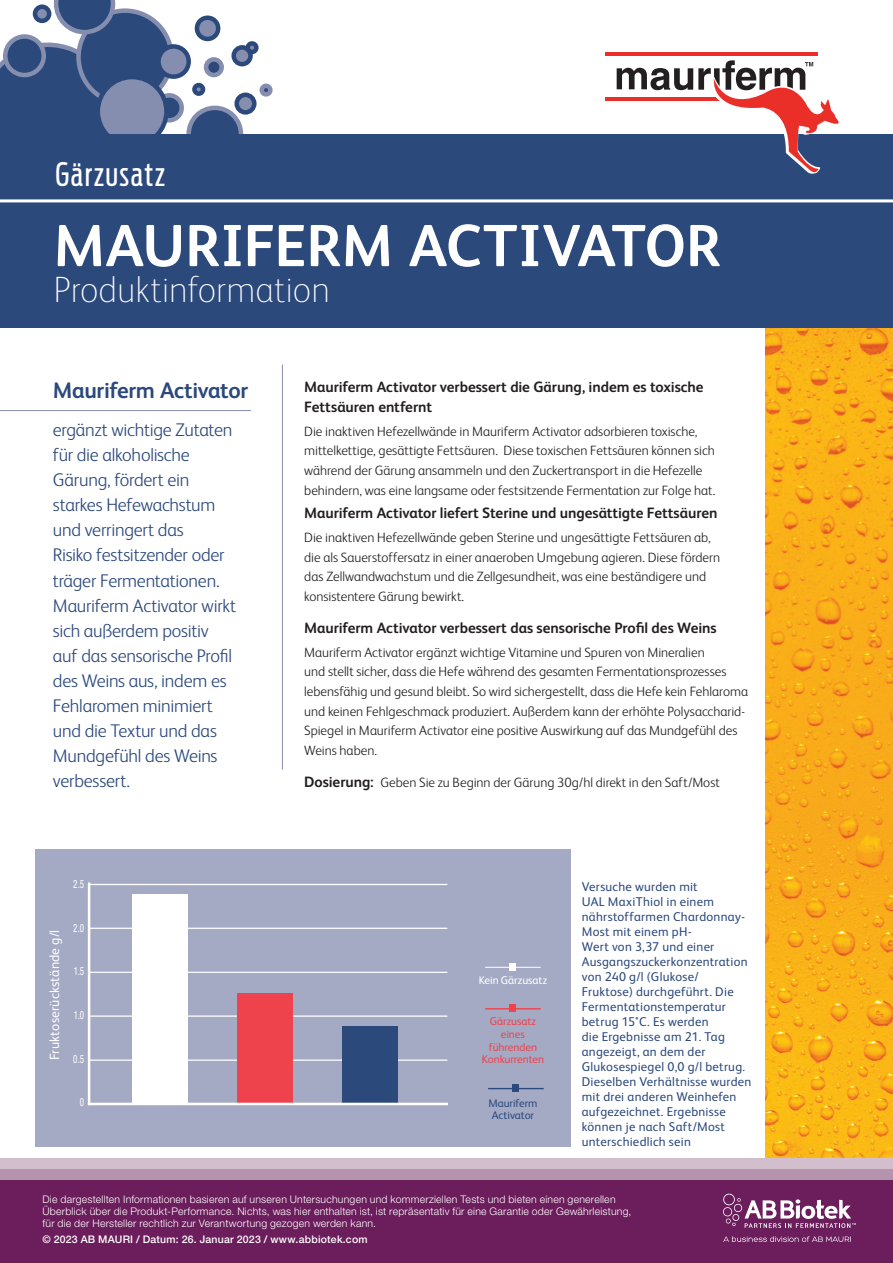
<style>
.page{position:relative;width:893px;height:1263px;background:#fff}
.page>*{position:absolute;margin:0;border:0;box-sizing:border-box;transform-origin:0 0}
.t1{font:700 59.55px "FS Albert";color:#fff}
.t2{font:100 36.6px "FS Albert";color:#fff}
.t3{font:32.1px "Ford Antenna Extra Cond";letter-spacing:.045em;color:#fff}
.t4{font:700 22.5px "FS Albert";letter-spacing:-.015em;color:#2c497c}
.t5{font:300 18.45px/25px "FS Albert";letter-spacing:-.015em;color:#2c497c}
.t6{font:700 15px/19.6px "FS Albert";letter-spacing:-.005em;color:#231f20}
.t7{font:300 13.5px/19.6px "FS Albert";color:#231f20}
.t8{font:13.5px "FS Albert";letter-spacing:.01em;color:#fff}
.t9{font:12.75px/15px "FS Albert";letter-spacing:.02em;color:#2c497c}
.t10{font:11.25px/12.6px "FS Albert";letter-spacing:-.005em;color:#ee434d;text-align:center}
.t11{font:11.25px/12.6px "FS Albert";letter-spacing:-.005em;color:#2c497c;text-align:center}
.t12{font:condensed 11.25px "Helvetica Neue";color:#fff;scale:.8 1}
.t13{font:11.25px "FS Albert";letter-spacing:-.005em;color:#fff}
.t14{font:300 10.5px/12px "Helvetica Neue";letter-spacing:.02em;color:#fff}
.t15{font:500 10.5px "Helvetica Neue LT Pro";letter-spacing:.02em;color:#fff}
.s1{font-weight:700;font-size:15px}
</style>
<div class="page">
<img style="left:765px;top:327px;width:128px;height:831px">
<div style="left:0;top:1158px;width:893px;height:105px;background:#d2becd"></div>
<div style="left:0;top:1169px;width:893px;height:94px;background:#b593ac"></div>
<div style="left:0;top:1180px;width:893px;height:83px;background:#6b1d5c"></div>
<svg style="left:723px;top:1236px;width:128px;height:6px"></svg>
<svg style="left:723px;top:1194px;width:133px;height:34px"></svg>
<div style="left:189px;top:108px;width:52px;height:52px;background:#2c497c;border-radius:50%"></div>
<div style="left:186px;top:106px;width:57px;height:56px;border:4px solid #868eb0;border-radius:50%"></div>
<div style="left:194px;top:85px;width:9px;height:9px;background:#868eb0;border-radius:50%"></div>
<div style="left:192px;top:83px;width:13px;height:13px;border:4px solid #2c497c;border-radius:50%"></div>
<svg style="left:237px;top:95px;width:17px;height:17px"></svg>
<div style="left:234px;top:93px;width:23px;height:22px;border:4px solid #2c497c;border-radius:50%"></div>
<svg style="left:248px;top:43px;width:8px;height:9px"></svg>
<div style="left:245px;top:41px;width:14px;height:13px;border:4px solid #2c497c;border-radius:50%"></div>
<div style="left:262px;top:86px;width:8px;height:8px;background:#2c497c;border-radius:50%"></div>
<div style="left:260px;top:84px;width:13px;height:13px;border:4px solid #868eb0;border-radius:50%"></div>
<svg style="left:157px;top:95px;width:25px;height:25px"></svg>
<div style="left:155px;top:93px;width:29px;height:29px;border:4px solid #868eb0;border-radius:50%"></div>
<div style="left:0;top:43px;width:106px;height:91px;background:#2c497c"></div>
<div style="left:79px;top:11px;width:93px;height:93px;background:#2c497c;border-radius:50%"></div>
<div style="left:76px;top:8px;width:98px;height:98px;border:4px solid #868eb0;border-radius:50%"></div>
<svg style="left:54px;top:0;width:61px;height:34px"></svg>
<div style="left:5px;top:37px;width:39px;height:38px;background:#2c497c;border-radius:50%"></div>
<div style="left:3px;top:34px;width:43px;height:43px;border:4px solid #868eb0;border-radius:50%"></div>
<svg style="left:158px;top:46px;width:31px;height:31px"></svg>
<div style="left:156px;top:44px;width:35px;height:35px;border:4px solid #2c497c;border-radius:50%"></div>
<svg style="left:35px;top:7px;width:14px;height:14px"></svg>
<div style="left:33px;top:4px;width:18px;height:19px;border:4px solid #2c497c;border-radius:50%"></div>
<div style="left:197px;top:18px;width:21px;height:21px;background:#868eb0;border-radius:50%"></div>
<div style="left:195px;top:16px;width:25px;height:25px;border:4px solid #2c497c;border-radius:50%"></div>
<svg style="left:234px;top:47px;width:17px;height:17px"></svg>
<div style="left:231px;top:45px;width:22px;height:21px;border:4px solid #2c497c;border-radius:50%"></div>
<svg style="left:206px;top:59px;width:16px;height:16px"></svg>
<div style="left:204px;top:57px;width:20px;height:20px;border:4px solid #868eb0;border-radius:50%"></div>
<div style="left:98px;top:77px;width:68px;height:69px;background:#868eb0;border-radius:50%"></div>
<div style="left:96px;top:75px;width:73px;height:73px;border:4px solid #2c497c;border-radius:50%"></div>
<div style="left:0;top:134px;width:893px;height:193px;background:#2c497c"></div>
<div style="left:35px;top:849px;width:535px;height:297px;background:#a5aac4"></div>
<hr style="left:605px;top:52px;width:212px;height:4px;background:#ea2f29">
<hr style="left:605px;top:97px;width:122px;height:3px;background:#ea2f29">
<svg style="left:617px;top:60px;width:222px;height:114px"></svg>
<hr style="left:0;top:199px;width:893px;height:3px;background:#fff">
<hr style="left:89px;top:884px;width:358px;height:1px;background:#fff">
<hr style="left:89px;top:928px;width:358px;height:1px;background:#fff">
<hr style="left:89px;top:972px;width:358px;height:1px;background:#fff">
<hr style="left:89px;top:1015px;width:358px;height:2px;background:#fff">
<hr style="left:89px;top:1059px;width:358px;height:2px;background:#fff">
<div style="left:87px;top:882px;width:3px;height:223px;border:3px solid #fff"></div>
<hr style="left:485px;top:967px;width:56px;height:1px;background:#fff">
<div style="left:510px;top:963px;width:6px;height:8px;background:#fff"></div>
<div style="left:510px;top:1005px;width:6px;height:7px;background:#ee434d"></div>
<div style="left:513px;top:1084px;width:6px;height:8px;background:#2c497c"></div>
<div style="left:132px;top:894px;width:55px;height:210px;background:#fff"></div>
<div style="left:237px;top:994px;width:56px;height:110px;background:#ee434d"></div>
<div style="left:342px;top:1026px;width:56px;height:78px;background:#2c497c"></div>
<hr style="left:488px;top:1088px;width:56px;height:1px;background:#2c497c">
<hr style="left:485px;top:1008px;width:56px;height:1px;background:#ee434d">
<hr style="left:282px;top:364px;width:1px;height:406px;background:#868eb0">
<hr style="left:0;top:410px;width:251px;height:1px;background:#868eb0">
<hr style="left:89px;top:1103px;width:358px;height:2px;background:#fff">
<h3 class="t3" style="left:55px;top:148px;width:111px">Gärzusatz</h3>
<h1 class="t1" style="left:53px;top:205px;width:669px">MAURIFERM ACTIVATOR</h1>
<h2 class="t2" style="left:53px;top:266px;width:278px">Produktinformation</h2>
<h3 class="t4" style="left:53px;top:375px;width:197px">Mauriferm Activator</h3>
<p class="t5" style="left:53px;top:416px;width:185px">ergänzt wichtige Zutaten für die alkoholische<br>Gärung, fördert ein starkes Hefewachstum und verringert das<br>Risiko festsitzender oder träger Fermentationen.<br>Mauriferm Activator wirkt sich außerdem positiv auf das sensorische Profil des Weins aus, indem es<br>Fehlaromen minimiert und die Textur und das<br>Mundgefühl des Weins verbessert.</p>
<p class="t12" style="left:73px;top:878px;width:15px">2.5</p>
<p class="t8" style="left:46px;top:1060px;width:132px;rotate:-90deg">Fruktoserückstände g/l</p>
<p class="t12" style="left:73px;top:921px;width:15px">2.0</p>
<p class="t12" style="left:74px;top:965px;width:15px">1.5</p>
<p class="t12" style="left:74px;top:1008px;width:15px">1.0</p>
<p class="t12" style="left:73px;top:1052px;width:15px">0.5</p>
<p class="t12" style="left:80px;top:1096px;width:7px">0</p>
<p class="t6" style="left:304px;top:377px;width:401px">Mauriferm Activator verbessert die Gärung, indem es toxische<br>Fettsäuren entfernt</p>
<p class="t7" style="left:304px;top:421px;width:413px">Die inaktiven Hefezellwände in Mauriferm Activator adsorbieren toxische, mittelkettige, gesättigte Fettsäuren. Diese toxischen Fettsäuren können sich während der Gärung ansammeln und den Zuckertransport in die Hefezelle behindern, was eine langsame oder festsitzende Fermentation zur Folge hat.</p>
<p class="t6" style="left:304px;top:503px;width:415px">Mauriferm Activator liefert Sterine und ungesättigte Fettsäuren</p>
<p class="t7" style="left:304px;top:527px;width:417px">Die inaktiven Hefezellwände geben Sterine und ungesättigte Fettsäuren ab, die als Sauerstoffersatz in einer anaeroben Umgebung agieren. Diese fördern das Zellwandwachstum und die Zellgesundheit, was eine beständigere und konsistentere Gärung bewirkt.</p>
<p class="t6" style="left:304px;top:618px;width:414px">Mauriferm Activator verbessert das sensorische Profil des Weins</p>
<p class="t7" style="left:304px;top:642px;width:445px">Mauriferm Activator ergänzt wichtige Vitamine und Spuren von Mineralien<br>und stellt sicher, dass die Hefe während des gesamten Fermentationsprozesses lebensfähig und gesund bleibt. So wird sichergestellt, dass die Hefe kein Fehlaroma und keinen Fehlgeschmack produziert. Außerdem kann der erhöhte Polysaccharid-Spiegel in Mauriferm Activator eine positive Auswirkung auf das Mundgefühl des Weins haben.</p>
<p class="t7" style="left:304px;top:772px;width:417px"><span class="s1">Dosierung:</span> Geben Sie zu Beginn der Gärung 30g/hl direkt in den Saft/Most</p>
<p class="t13" style="left:479px;top:973px;width:70px">Kein Gärzusatz</p>
<p class="t10" style="left:482px;top:1015px;width:64px">Gärzusatz eines führenden<br>Konkurrenten</p>
<p class="t11" style="left:488px;top:1096px;width:51px">Mauriferm<br>Activator</p>
<p class="t9" style="left:582px;top:878px;width:171px">Versuche wurden mit<br>UAL MaxiThiol in einem nährstoffarmen Chardonnay-<br>Most mit einem pH-<br>Wert von 3,37 und einer<br>Ausgangszuckerkonzentration von 240 g/l (Glukose/<br>Fruktose) durchgeführt. Die<br>Fermentationstemperatur betrug 15°C. Es werden<br>die Ergebnisse am 21. Tag angezeigt, an dem der<br>Glukosespiegel 0,0 g/l betrug.<br>Dieselben Verhältnisse wurden mit drei anderen Weinhefen aufgezeichnet. Ergebnisse können je nach Saft/Most unterschiedlich sein</p>
<p class="t14" style="left:43px;top:1193px;width:590px">Die dargestellten Informationen basieren auf unseren Untersuchungen und kommerziellen Tests und bieten einen generellen<br>Überblick über die Produkt-Performance. Nichts, was hier enthalten ist, ist repräsentativ für eine Garantie oder Gewährleistung, für die der Hersteller rechtlich zur Verantwortung gezogen werden kann.</p>
<p class="t15" style="left:43px;top:1233px;width:327px">© 2023 AB MAURI / Datum: 26. Januar 2023 / www.abbiotek.com</p>
</div>
